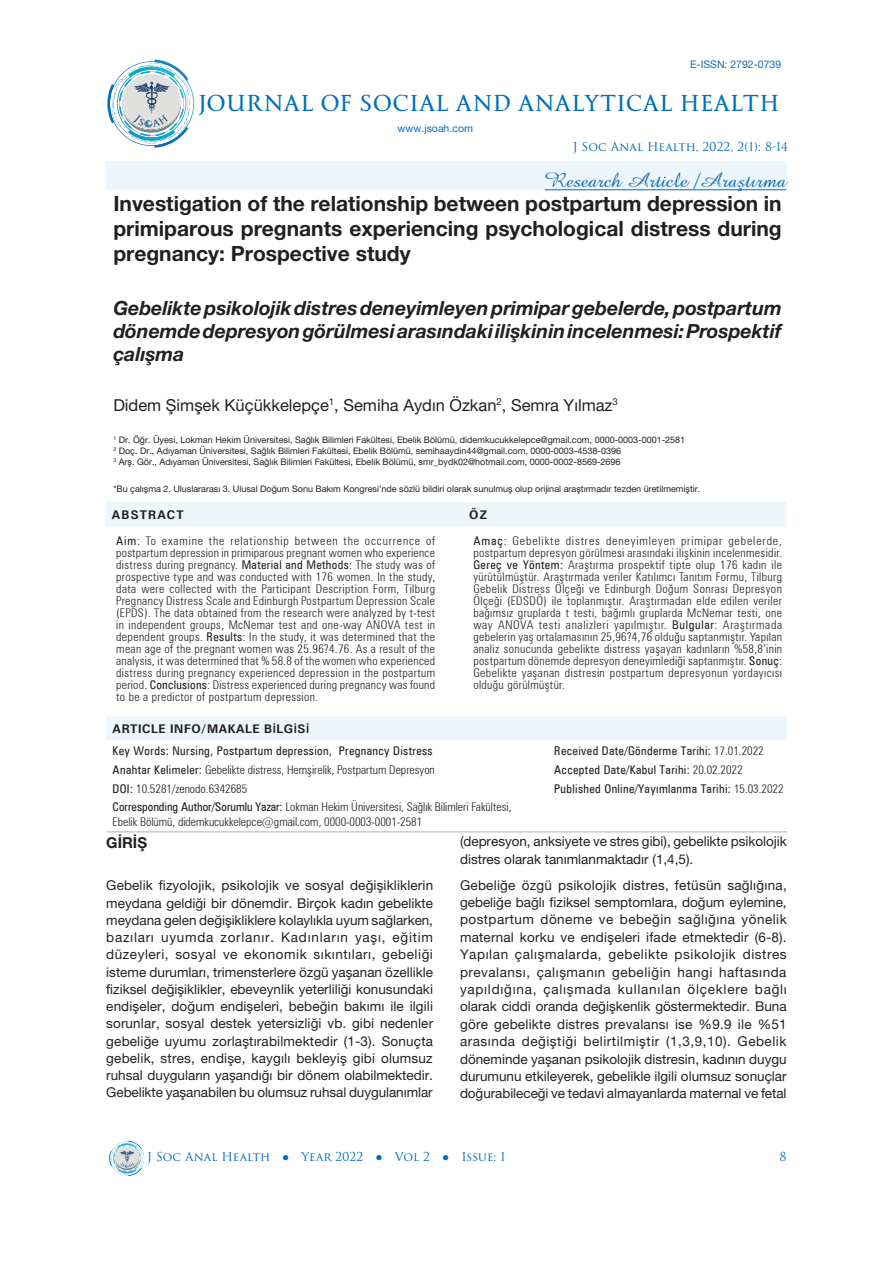
<style>
.page{position:relative;width:893px;height:1263px;background:#fff}
.page>*{position:absolute;margin:0;border:0;box-sizing:border-box;transform-origin:0 0}
.t1{font:26.25px "Transcend";color:#006eb8}
.t2{font:21px/25.2px "Helvetica Neue LT 75 Bd";color:#231f20;text-align:justify}
.t3{font:21px "Amazone BT";color:#1168b3}
.t4{font:19.5px/23.4px "Helvetica Neue LT 76 Bd It";color:#231f20;text-align:justify}
.t5{font:16.5px "Helvetica Neue LT 55 Rm";color:#231f20}
.t6{font:15px "Helvetica Neue LT 75 Bd";color:#231f20}
.t7{font:13.5px/17.2px "Helvetica Neue LT 55 Rm";letter-spacing:-.005em;color:#231f20;text-align:justify}
.t8{font:300 condensed 12px/12px "Zurich BT";color:#231f20;text-align:justify}
.t9{font:condensed 12px/18.9px "Zurich BT";letter-spacing:.03em;color:#231f20}
.t10{font:12px "Trajan Pro 3";color:#016ab6}
.t11{font:700 12px "Zurich BT";letter-spacing:.1em;color:#231f20}
.t12{font:10.5px "Helvetica Neue LT 55 Rm";color:#116cb6}
.t13{font:9px/10.8px "Helvetica Neue LT 55 Rm";color:#231f20}
.s1{font-weight:400}
.s2{font-weight:700;font-stretch:normal}
.s3{font-family:"Calibri";font-weight:700;font-stretch:normal}
.s4{font-weight:300}
.s5{font-family:"Sylfaen"}
</style>
<div class="page">
<img style="left:109px;top:1140px;width:36px;height:36px">
<div style="left:106px;top:162px;width:680px;height:28px;background:#edf7fb"></div>
<hr style="left:545px;top:189px;width:241px;height:1px;background:#1168b3">
<div style="left:106px;top:502px;width:680px;height:25px;background:#edf7fb"></div>
<div style="left:107px;top:716px;width:680px;height:24px;background:#edf7fb"></div>
<hr style="left:107px;top:831px;width:447px;height:1px;background:#c7ccc4">
<hr style="left:554px;top:831px;width:233px;height:1px;background:#c7ccc4">
<svg style="left:107px;top:60px;width:87px;height:88px"></svg>
<p class="t12" style="left:690px;top:58px;width:93px">E-ISSN: 2792-0739</p>
<h1 class="t1" style="left:198px;top:88px;width:583px">JOURNAL OF SOCIAL AND ANALYTICAL HEALTH</h1>
<p class="t12" style="left:398px;top:121px;width:77px">www.jsoah.com</p>
<p class="t10" style="left:573px;top:139px;width:217px">J Soc Anal Health, 2022, 2(1): 8-14</p>
<h2 class="t3" style="left:545px;top:168px;width:243px">Research Article /Araştırma</h2>
<h2 class="t2" style="left:113px;top:190px;width:670px">Investigation of the relationship between postpartum depression in primiparous pregnants experiencing psychological distress during pregnancy: Prospective study</h2>
<h3 class="t4" style="left:113px;top:295px;width:670px">Gebelikte psikolojik distres deneyimleyen primipar gebelerde, postpartum dönemde depresyon görülmesi arasındaki ilişkinin incelenmesi: Prospektif çalışma</h3>
<h3 class="t5" style="left:113px;top:395px;width:506px">Didem Şimşek Küçükkelepçe<sup>1</sup>, Semiha Aydın Özkan<sup>2</sup>, Semra Yılmaz<sup>3</sup></h3>
<p class="t13" style="left:113px;top:434px;width:573px"><sup>1</sup> Dr. Öğr. Üyesi, Lokman Hekim Üniversitesi, Sağlık Bilimleri Fakültesi, Ebelik Bölümü, didemkucukkelepce@gmail.com, 0000-0003-0001-2581<br><sup>2</sup> Doç. Dr., Adıyaman Üniversitesi, Sağlık Bilimleri Fakültesi, Ebelik Bölümü, semihaaydin44@gmail.com, 0000-0003-4538-0396<br><sup>3</sup> Arş. Gör., Adıyaman Üniversitesi, Sağlık Bilimleri Fakültesi, Ebelik Bölümü, smr_bydk02@hotmail.com, 0000-0002-8569-2696</p>
<p class="t13" style="left:113px;top:484px;width:588px">*Bu çalışma 2. Uluslararası 3. Ulusal Doğum Sonu Bakım Kongresi’nde sözlü bildiri olarak sunulmuş olup orijinal araştırmadır tezden üretilmemiştir.</p>
<p class="t11" style="left:112px;top:507px;width:73px">ABSTRACT</p>
<p class="t11" style="left:469px;top:507px;width:19px">ÖZ</p>
<p class="t8" style="left:116px;top:535px;width:320px"><span class="s1">Aim</span>: To examine the relationship between the occurrence of postpartum depression in primiparous pregnant women who experience distress during pregnancy. <span class="s1">Material and Methods</span>: The study was of prospective type and was conducted with 176 women. In the study, data were collected with the Participant Description Form, Tilburg Pregnancy Distress Scale and Edinburgh Postpartum Depression Scale (EPDS). The data obtained from the research were analyzed by t-test in independent groups, McNemar test and one-way ANOVA test in dependent groups. <span class="s1">Results</span>: In the study, it was determined that the mean age of the pregnant women was 25.96?4.76. As a result of the analysis, it was determined that % 58.8 of the women who experienced distress during pregnancy experienced depression in the postpartum period. <span class="s1">Conclusions</span>: Distress experienced during pregnancy was found to be a predictor of postpartum depression.</p>
<p class="t8" style="left:473px;top:535px;width:310px"><span class="s1">Amaç</span>: Gebelikte distres deneyimleyen primipar gebelerde, postpartum depresyon görülmesi arasındaki ilişkinin incelenmesidir.<br><span class="s1">Gereç ve Yöntem:</span> Araştırma prospektif tipte olup 176 kadın ile yürütülmüştür. Araştırmada veriler Katılımcı Tanıtım Formu, Tilburg Gebelik Distress Ölçeği ve Edinburgh Doğum Sonrası Depresyon Ölçeği (EDSDÖ) ile toplanmıştır. Araştırmadan elde edilen veriler bağımsız gruplarda t testi, bağımlı gruplarda McNemar testi, one way ANOVA testi analizleri yapılmıştır. <span class="s1">Bulgular</span>: Araştırmada gebelerin yaş ortalamasının 25,96?4,76 olduğu saptanmıştır. Yapılan analiz sonucunda gebelikte distress yaşayan kadınların %58,8‘inin postpartum dönemde depresyon deneyimlediği saptanmıştır. <span class="s1">Sonuç</span>:<br>Gebelikte yaşanan distresin postpartum depresyonun yordayıcısı olduğu görülmüştür.</p>
<p class="t9" style="left:113px;top:717px;width:322px;line-height:22.6px"><span class="s2">ARTICLE INFO/MAKALE B</span><span class="s3">İ</span><span class="s2">LG</span><span class="s3">İ</span><span class="s2">S</span><span class="s3">İ<br></span>Key Words: Nursing, Postpartum depression, Pregnancy Distress</p>
<p class="t8" style="left:113px;top:760px;width:400px;line-height:18.6px;text-align:left"><span class="s1">Anahtar Kelimeler:</span> Gebelikte distress, Hemşirelik, Postpartum Depresyon<br><span class="s1">DOI:</span> 10.5281/zenodo.6342685<br><span class="s1">Corresponding Author/Sorumlu Yazar:</span> Lokman Hekim Üniversitesi, Sağlık Bilimleri Fakültesi,</p>
<p class="t8" style="left:113px;top:815px;width:311px">Ebelik Bölümü, didemkucukkelepce@gmail.com, 0000-0003-0001-2581</p>
<p class="t9" style="left:554px;top:742px;width:231px">Received Date/Gönderme Tarihi: <span class="s4">17.01.2022<br></span>Accepted Date/Kabul Tarihi: <span class="s4">20.02.2022<br></span>Published Online/Yayımlanma Tarihi: <span class="s4">15.03.2022</span></p>
<p class="t6" style="left:106px;top:833px;width:42px">GIRIŞ</p>
<p class="t7" style="left:106px;top:877px;width:328px">Gebelik fizyolojik, psikolojik ve sosyal değişikliklerin meydana geldiği bir dönemdir. Birçok kadın gebelikte meydana gelen değişikliklere kolaylıkla uyum sağlarken, bazıları uyumda zorlanır. Kadınların yaşı, eğitim düzeyleri, sosyal ve ekonomik sıkıntıları, gebeliği isteme durumları, trimensterlere özgü yaşanan özellikle fiziksel değişiklikler, ebeveynlik yeterliliği konusundaki endişeler, doğum endişeleri, bebeğin bakımı ile ilgili sorunlar, sosyal destek yetersizliği vb. gibi nedenler gebeliğe uyumu zorlaştırabilmektedir (1-3). Sonuçta gebelik, stres, endişe, kaygılı bekleyiş gibi olumsuz ruhsal duyguların yaşandığı bir dönem olabilmektedir.<br>Gebelikte yaşanabilen bu olumsuz ruhsal duygulanımlar</p>
<p class="t7" style="left:460px;top:833px;width:328px">(depresyon, anksiyete ve stres gibi), gebelikte psikolojik distres olarak tanımlanmaktadır (1,4,5).</p>
<p class="t7" style="left:460px;top:876px;width:328px">Gebeliğe özgü psikolojik distres, fetüsün sağlığına, gebeliğe bağlı fiziksel semptomlara, doğum eylemine, postpartum döneme ve bebeğin sağlığına yönelik maternal korku ve endişeleri ifade etmektedir (6-8).<br>Yapılan çalışmalarda, gebelikte psikolojik distres prevalansı, çalışmanın gebeliğin hangi haftasında yapıldığına, çalışmada kullanılan ölçeklere bağlı olarak ciddi oranda değişkenlik göstermektedir. Buna göre gebelikte distres prevalansı ise %9.9 ile %51 arasında değiştiği belirtilmiştir (1,3,9,10). Gebelik döneminde yaşanan psikolojik distresin, kadının duygu durumunu etkileyerek, gebelikle ilgili olumsuz sonuçlar doğurabileceği ve tedavi almayanlarda maternal ve fetal</p>
<p class="t10" style="left:147px;top:1149px;width:360px">J Soc Anal Health <span class="s5">●</span> Year 2022 <span class="s5">●</span> Vol 2 <span class="s5">●</span> Issue: 1</p>
<p class="t10" style="left:780px;top:1149px;width:9px">8</p>
</div>
